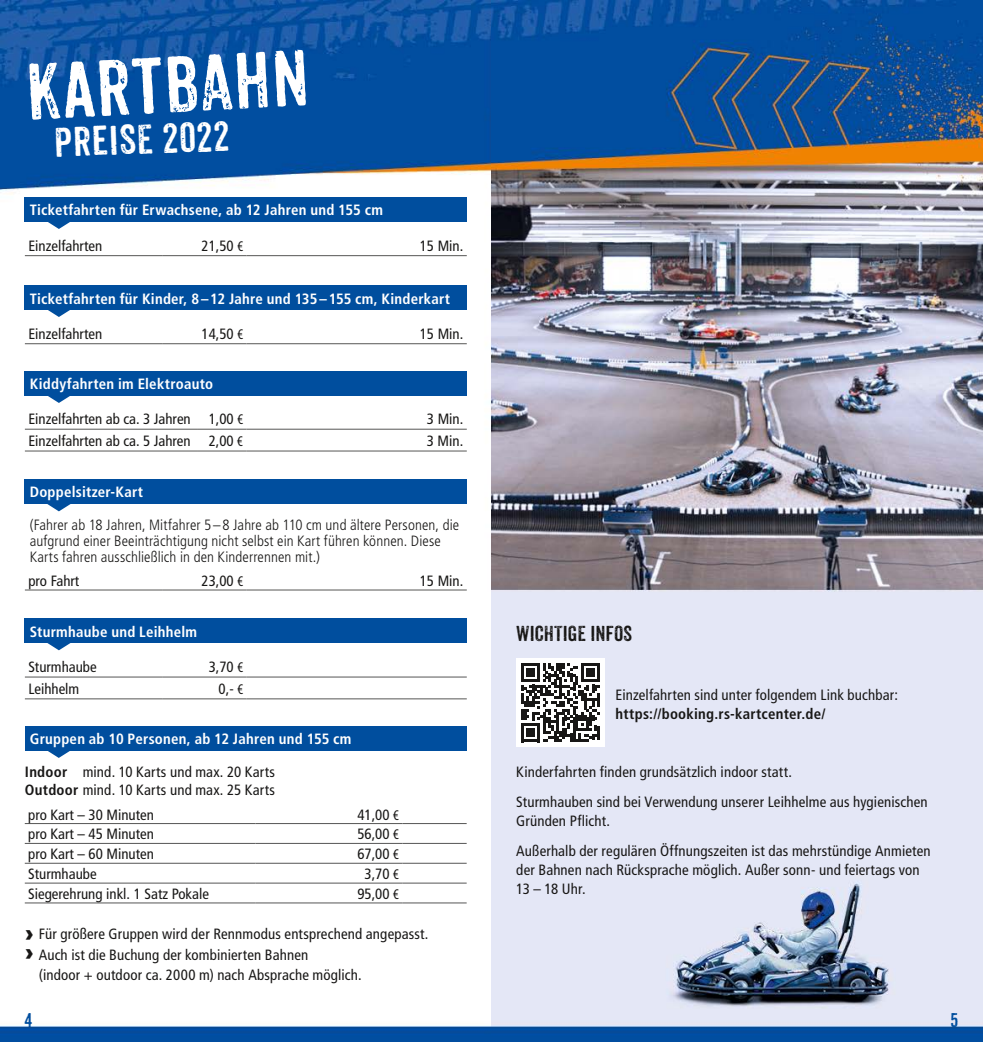
<style>
.page{position:relative;width:983px;height:1042px;background:#fff}
.page>*{position:absolute;margin:0;border:0;box-sizing:border-box;transform-origin:0 0}
.t1{font:77px "Anodyne";color:#fff}
.t2{font:40.25px "Anodyne";color:#fff}
.t3{font:21px "Anodyne";color:#181716}
.t4{font:19.25px "Anodyne";color:#004e9e}
.t5{font:condensed 14.88px/29.8px "Frutiger";letter-spacing:.01em;color:#181716}
.t6{font:700 condensed 14.88px "Frutiger";letter-spacing:.015em;color:#fff}
.t7{font:300 condensed 14.88px/15.8px "Frutiger";letter-spacing:.005em;color:#181716}
.t8{font:700 condensed 14.88px "Frutiger";letter-spacing:.015em;color:#181716}
.s1{font-family:"Myriad Pro"}
.s2{font-weight:700}
.s3{font-family:"LT Univers Basic";font-weight:900;font-stretch:normal;font-size:24.5px}
</style>
<div class="page">
<img style="left:0;top:0;width:982px;height:1042px">
<div style="left:25px;top:285px;width:441px;height:24px;background:#004e9e"></div>
<svg style="left:47px;top:309px;width:24px;height:8px"></svg>
<div style="left:25px;top:371px;width:441px;height:24px;background:#004e9e"></div>
<svg style="left:47px;top:395px;width:24px;height:8px"></svg>
<div style="left:25px;top:479px;width:441px;height:25px;background:#004e9e"></div>
<svg style="left:47px;top:504px;width:24px;height:7px"></svg>
<div style="left:25px;top:726px;width:441px;height:25px;background:#004e9e"></div>
<svg style="left:47px;top:751px;width:23px;height:7px"></svg>
<div style="left:25px;top:197px;width:441px;height:25px;background:#004e9e"></div>
<svg style="left:47px;top:222px;width:24px;height:7px"></svg>
<hr style="left:25px;top:343px;width:137px;height:1px;background:#565655">
<hr style="left:162px;top:343px;width:84px;height:1px;background:#565655">
<hr style="left:246px;top:343px;width:220px;height:1px;background:#565655">
<hr style="left:25px;top:429px;width:173px;height:1px;background:#565655">
<hr style="left:198px;top:429px;width:48px;height:1px;background:#565655">
<hr style="left:246px;top:429px;width:220px;height:1px;background:#565655">
<hr style="left:25px;top:451px;width:173px;height:1px;background:#565655">
<hr style="left:198px;top:451px;width:48px;height:1px;background:#565655">
<hr style="left:246px;top:451px;width:220px;height:1px;background:#565655">
<hr style="left:25px;top:255px;width:137px;height:1px;background:#565655">
<hr style="left:162px;top:255px;width:84px;height:1px;background:#565655">
<hr style="left:246px;top:255px;width:220px;height:1px;background:#565655">
<hr style="left:25px;top:590px;width:137px;height:1px;background:#565655">
<hr style="left:162px;top:590px;width:84px;height:1px;background:#565655">
<hr style="left:246px;top:590px;width:220px;height:1px;background:#565655">
<hr style="left:25px;top:823px;width:230px;height:1px;background:#565655">
<hr style="left:255px;top:823px;width:147px;height:1px;background:#565655">
<hr style="left:402px;top:823px;width:64px;height:1px;background:#565655">
<hr style="left:25px;top:843px;width:230px;height:1px;background:#565655">
<hr style="left:255px;top:843px;width:147px;height:1px;background:#565655">
<hr style="left:402px;top:843px;width:64px;height:1px;background:#565655">
<hr style="left:25px;top:863px;width:230px;height:1px;background:#565655">
<hr style="left:255px;top:863px;width:147px;height:1px;background:#565655">
<hr style="left:402px;top:863px;width:64px;height:1px;background:#565655">
<hr style="left:25px;top:883px;width:230px;height:1px;background:#565655">
<hr style="left:255px;top:883px;width:147px;height:1px;background:#565655">
<hr style="left:402px;top:883px;width:64px;height:1px;background:#565655">
<hr style="left:25px;top:902px;width:230px;height:1px;background:#565655">
<hr style="left:255px;top:902px;width:147px;height:1px;background:#565655">
<hr style="left:402px;top:902px;width:64px;height:1px;background:#565655">
<div style="left:25px;top:618px;width:441px;height:25px;background:#004e9e"></div>
<svg style="left:47px;top:643px;width:24px;height:7px"></svg>
<hr style="left:25px;top:677px;width:137px;height:1px;background:#565655">
<hr style="left:162px;top:677px;width:84px;height:1px;background:#565655">
<hr style="left:246px;top:677px;width:220px;height:1px;background:#565655">
<hr style="left:25px;top:698px;width:137px;height:1px;background:#565655">
<hr style="left:162px;top:698px;width:84px;height:1px;background:#565655">
<hr style="left:246px;top:698px;width:220px;height:1px;background:#565655">
<div style="left:516px;top:658px;width:88px;height:88px;background:#fff"></div>
<svg style="left:521px;top:663px;width:79px;height:79px"></svg>
<h1 class="t1" style="left:24px;top:46px;width:285px;rotate:-3deg">KaRtBAhn</h1>
<h2 class="t2" style="left:53px;top:118px;width:177px;rotate:-2deg">PReISE 2022</h2>
<p class="t6" style="left:30px;top:201px;width:355px">Ticketfahrten für Erwachsene, ab 12 Jahren und 155 cm</p>
<p class="t5" style="left:28px;top:231px;width:75px">Einzelfahrten</p>
<p class="t5" style="left:201px;top:231px;width:43px">21,50 <span class="s1">€</span></p>
<p class="t5" style="left:419px;top:231px;width:45px">15 Min.</p>
<p class="t6" style="left:30px;top:289px;width:421px">Ticketfahrten für Kinder, 8–12 Jahre und 135–155 cm, Kinderkart</p>
<p class="t5" style="left:28px;top:319px;width:75px">Einzelfahrten</p>
<p class="t5" style="left:201px;top:319px;width:43px">14,50 <span class="s1">€</span></p>
<p class="t5" style="left:419px;top:319px;width:45px">15 Min.</p>
<p class="t6" style="left:30px;top:375px;width:185px">Kiddyfahrten im Elektroauto</p>
<p class="t5" style="left:28px;top:404px;width:216px">Einzelfahrten ab ca. 3 Jahren 1,00 <span class="s1">€</span></p>
<p class="t5" style="left:427px;top:404px;width:38px">3 Min.</p>
<p class="t5" style="left:28px;top:426px;width:216px">Einzelfahrten ab ca. 5 Jahren 2,00 <span class="s1">€</span></p>
<p class="t5" style="left:427px;top:426px;width:38px">3 Min.</p>
<p class="t6" style="left:30px;top:483px;width:115px">Doppelsitzer-Kart</p>
<p class="t7" style="left:30px;top:517px;width:430px">(Fahrer ab 18 Jahren, Mitfahrer 5 – 8 Jahre ab 110 cm und ältere Personen, die aufgrund einer Beeinträchtigung nicht selbst ein Kart führen können. Diese<br>Karts fahren ausschließlich in den Kinderrennen mit.)</p>
<p class="t5" style="left:28px;top:566px;width:52px">pro Fahrt</p>
<p class="t5" style="left:201px;top:566px;width:43px">23,00 <span class="s1">€</span></p>
<p class="t5" style="left:419px;top:566px;width:45px">15 Min.</p>
<p class="t6" style="left:30px;top:623px;width:169px">Sturmhaube und Leihhelm</p>
<p class="t5" style="left:28px;top:652px;width:70px">Sturmhaube</p>
<p class="t5" style="left:209px;top:652px;width:36px">3,70 <span class="s1">€</span></p>
<p class="t5" style="left:28px;top:674px;width:52px">Leihhelm</p>
<p class="t5" style="left:218px;top:674px;width:26px">0,- <span class="s1">€</span></p>
<p class="t6" style="left:30px;top:730px;width:323px">Gruppen ab 10 Personen, ab 12 Jahren und 155 cm</p>
<p class="t5" style="left:25px;top:763px;width:252px;line-height:17.8px"><span class="s2">Indoor</span> mind. 10 Karts und max. 20 Karts<br><span class="s2">Outdoor</span> mind. 10 Karts und max. 25 Karts</p>
<p class="t5" style="left:28px;top:799px;width:127px">pro Kart – 30 Minuten</p>
<p class="t5" style="left:357px;top:799px;width:43px">41,00 <span class="s1">€</span></p>
<p class="t5" style="left:28px;top:819px;width:127px">pro Kart – 45 Minuten</p>
<p class="t5" style="left:357px;top:819px;width:43px">56,00 <span class="s1">€</span></p>
<p class="t5" style="left:28px;top:839px;width:127px">pro Kart – 60 Minuten</p>
<p class="t5" style="left:357px;top:839px;width:43px">67,00 <span class="s1">€</span></p>
<p class="t5" style="left:28px;top:859px;width:70px">Sturmhaube</p>
<p class="t5" style="left:364px;top:859px;width:36px">3,70 <span class="s1">€</span></p>
<p class="t5" style="left:28px;top:879px;width:182px">Siegerehrung inkl. 1 Satz Pokale</p>
<p class="t5" style="left:357px;top:879px;width:43px">95,00 <span class="s1">€</span></p>
<p class="t5" style="left:25px;top:924px;width:405px;line-height:21px"><span class="s3">›</span> Für größere Gruppen wird der Rennmodus entsprechend angepasst. <span class="s3">›</span> Auch ist die Buchung der kombinierten Bahnen</p>
<p class="t5" style="left:39px;top:960px;width:324px">(indoor + outdoor ca. 2000 m) nach Absprache möglich.</p>
<h3 class="t3" style="left:516px;top:620px;width:117px">WICHTIGE INFOS</h3>
<p class="t5" style="left:615px;top:680px;width:284px">Einzelfahrten sind unter folgendem Link buchbar:</p>
<p class="t8" style="left:615px;top:705px;width:211px">https://booking.rs-kartcenter.de/</p>
<p class="t5" style="left:516px;top:757px;width:412px">Kinderfahrten finden grundsätzlich indoor statt.<br>Sturmhauben sind bei Verwendung unserer Leihhelme aus hygienischen</p>
<p class="t5" style="left:516px;top:806px;width:416px">Gründen Pflicht.<br>Außerhalb der regulären Öffnungszeiten ist das mehrstündige Anmieten</p>
<p class="t5" style="left:516px;top:860px;width:405px;line-height:19.2px">der Bahnen nach Rücksprache möglich. Außer sonn- und feiertags von<br>13 – 18 Uhr.</p>
<p class="t4" style="left:25px;top:1009px;width:9px">4</p>
<p class="t4" style="left:950px;top:1009px;width:9px">5</p>
</div>
